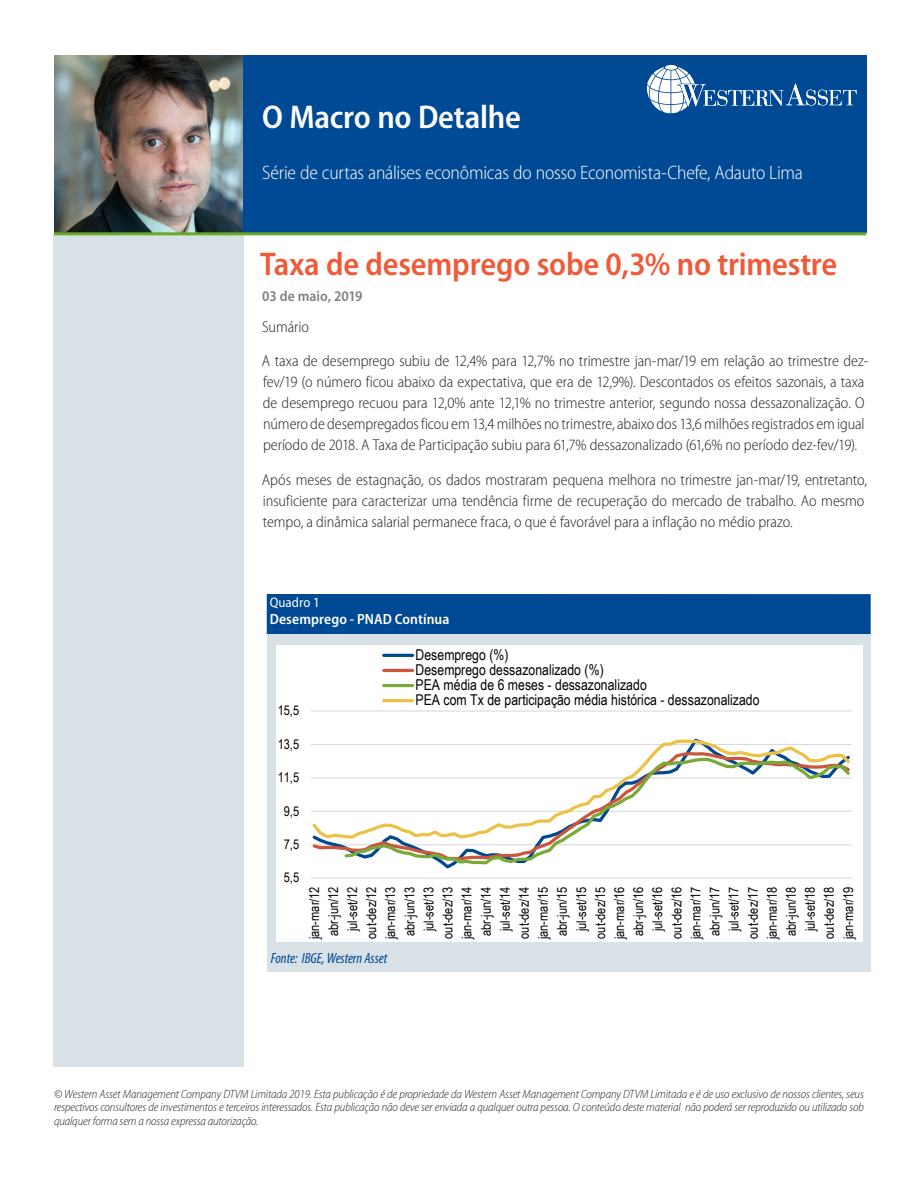
<style>
.page{position:relative;width:918px;height:1188px;background:#fff}
.page>*{position:absolute;margin:0;border:0;box-sizing:border-box;transform-origin:0 0}
.Body_Text{font:600 semi-condensed 33px "Myriad Pro";letter-spacing:-.005em;color:#fff}
.t1{font:600 semi-condensed 32.85px "Myriad Pro";letter-spacing:-.005em;color:#ef5a39}
.Body_Text-2{font:300 semi-condensed 19.5px "Myriad Pro";letter-spacing:-.01em;color:#fff}
.Body_Text-3{font:300 semi-condensed 15.75px/21px "Myriad Pro";letter-spacing:-.005em;color:#231f20}
.t2{font:14.85px/15.1px "Arial Narrow";color:#000}
.t3{font:italic condensed 14.85px "Myriad Pro";letter-spacing:-.005em;color:#004994}
.t4{font:600 semi-condensed 14.85px "Myriad Pro";letter-spacing:.005em;color:#fff}
.t5{font:600 semi-condensed 14.85px "Myriad Pro";color:#828081}
.t6{font:semi-condensed 13.95px "Myriad Pro";letter-spacing:.005em;color:#fff}
.t7{font:13.5px/19px "Arial Narrow";letter-spacing:-.005em;color:#000;text-align:center}
.t8{font:italic 300 semi-condensed 12px/13.5px "Myriad Pro";letter-spacing:-.01em;color:#231f20;text-align:justify}
</style>
<div class="page">
<div style="left:54px;top:55px;width:812px;height:177px;background:#004994"></div>
<img style="left:54px;top:55px;width:189px;height:177px">
<div style="left:53px;top:234px;width:191px;height:832px;background:#d8e1e5"></div>
<div style="left:267px;top:594px;width:604px;height:40px;background:#004994"></div>
<div style="left:267px;top:634px;width:604px;height:338px;background:#d8e1e5"></div>
<hr style="left:54px;top:232px;width:812px;height:3px;background:#68a92a">
<div style="left:665px;top:65px;width:12px;height:5px;background:#fff;border-radius:50%"></div>
<svg style="left:646px;top:67px;width:210px;height:46px"></svg>
<div style="left:276px;top:645px;width:587px;height:297px;background:#fff"></div>
<hr style="left:311px;top:711px;width:540px;height:1px;background:#d9d9d9">
<hr style="left:311px;top:878px;width:540px;height:1px;background:#d9d9d9">
<svg style="left:343px;top:840px;width:509px;height:26px"></svg>
<svg style="left:311px;top:738px;width:541px;height:102px"></svg>
<hr style="left:384px;top:654px;width:29px;height:3px;background:#004990">
<hr style="left:384px;top:669px;width:29px;height:3px;background:#cc563c">
<hr style="left:384px;top:684px;width:29px;height:3px;background:#79aa37">
<hr style="left:384px;top:699px;width:29px;height:3px;background:#ecc246">
<p class="Body_Text" style="left:262px;top:99px;width:260px">O Macro no Detalhe</p>
<p class="Body_Text-2" style="left:262px;top:162px;width:542px">Série de curtas análises econômicas do nosso Economista-Chefe, Adauto Lima</p>
<p class="t1" style="left:260px;top:246px;width:579px">Taxa de desemprego sobe 0,3% no trimestre</p>
<p class="t5" style="left:262px;top:288px;width:102px">03 de maio, 2019</p>
<p class="Body_Text-3" style="left:262px;top:316px;width:48px">Sumário</p>
<p class="Body_Text-3" style="left:262px;top:351px;width:608px">A taxa de desemprego subiu de 12,4% para 12,7% no trimestre jan-mar/19 em relação ao trimestre dez&shy;fev/19 (o número ficou abaixo da expectativa, que era de 12,9%). Descontados os efeitos sazonais, a taxa de desemprego recuou para 12,0% ante 12,1% no trimestre anterior, segundo nossa dessazonalização. O número de desempregados ficou em 13,4 milhões no trimestre, abaixo dos 13,6 milhões registrados em igual período de 2018. A Taxa de Participação subiu para 61,7% dessazonalizado (61,6% no período dez-fev/19).</p>
<p class="Body_Text-3" style="left:262px;top:469px;width:607px">Após meses de estagnação, os dados mostraram pequena melhora no trimestre jan-mar/19, entretanto, insuficiente para caracterizar uma tendência firme de recuperação do mercado de trabalho. Ao mesmo tempo, a dinâmica salarial permanece fraca, o que é favorável para a inflação no médio prazo.</p>
<p class="t6" style="left:270px;top:595px;width:52px">Quadro 1</p>
<p class="t4" style="left:270px;top:611px;width:181px">Desemprego - PNAD Contínua</p>
<p class="t7" style="left:278px;top:701px;width:23px">15,5</p>
<p class="t7" style="left:278px;top:734px;width:23px">13,5</p>
<p class="t7" style="left:278px;top:767px;width:23px">11,5</p>
<p class="t7" style="left:284px;top:801px;width:17px">9,5</p>
<p class="t7" style="left:284px;top:834px;width:17px">7,5</p>
<p class="t7" style="left:284px;top:868px;width:17px">5,5</p>
<p class="t2" style="left:416px;top:647px;width:346px">Desemprego (%)<br>Desemprego dessazonalizado (%)<br>PEA média de 6 meses - dessazonalizado<br>PEA com Tx de participação média histórica - dessazonalizado</p>
<p class="t7" style="left:304px;top:939px;width:54px;rotate:-90deg">jan-mar/12 abr-jun/12 jul-set/12 out-dez/12 jan-mar/13 abr-jun/13 jul-set/13 out-dez/13 jan-mar/14 abr-jun/14 jul-set/14 out-dez/14 jan-mar/15 abr-jun/15 jul-set/15 out-dez/15 jan-mar/16 abr-jun/16 jul-set/16 out-dez/16 jan-mar/17 abr-jun/17 jul-set/17 out-dez/17 jan-mar/18 abr-jun/18 jul-set/18 out-dez/18 jan-mar/19</p>
<p class="t3" style="left:271px;top:950px;width:118px">Fonte: IBGE, Western Asset</p>
<p class="t8" style="left:54px;top:1087px;width:811px">© Western Asset Management Company DTVM Limitada 2019. Esta publicação é de propriedade da Western Asset Management Company DTVM Limitada e é de uso exclusivo de nossos clientes, seus respectivos consultores de investimentos e terceiros interessados. Esta publicação não deve ser enviada a qualquer outra pessoa. O conteúdo deste material não poderá ser reproduzido ou utilizado sob qualquer forma sem a nossa expressa autorização.</p>
</div>
